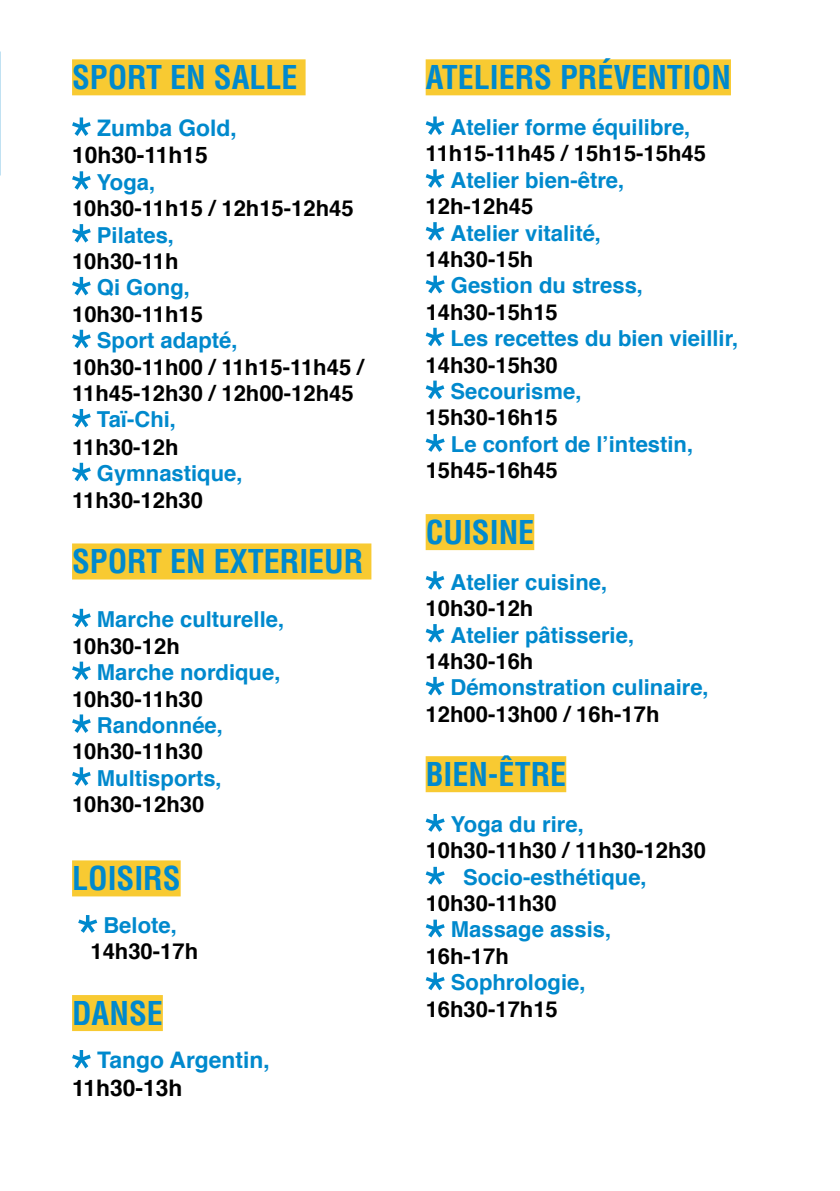
<style>
.page{position:relative;width:840px;height:1191px;background:#fff}
.page>*{position:absolute;margin:0;border:0;box-sizing:border-box;transform-origin:0 0}
.t1{font:700 condensed 32px "Helvetica";color:#0089cd}
.t2{font:700 22.8px "Helvetica";color:#0089cd}
.t3{font:700 22.8px "Helvetica";color:#000}
.t4{font:700 22px "Helvetica";color:#0089cd}
.t5{font:700 22px/26.4px "Helvetica";color:#000}
</style>
<div class="page">
<div style="left:72px;top:59px;width:233px;height:36px;background:#f8ca32"></div>
<div style="left:72px;top:543px;width:299px;height:36px;background:#f8ca32"></div>
<div style="left:72px;top:860px;width:108px;height:36px;background:#f8ca32"></div>
<div style="left:72px;top:995px;width:91px;height:36px;background:#f8ca32"></div>
<svg style="left:72px;top:117px;width:19px;height:19px"></svg>
<svg style="left:72px;top:171px;width:19px;height:19px"></svg>
<svg style="left:72px;top:224px;width:19px;height:18px"></svg>
<svg style="left:72px;top:277px;width:19px;height:18px"></svg>
<svg style="left:72px;top:330px;width:19px;height:18px"></svg>
<svg style="left:72px;top:409px;width:19px;height:18px"></svg>
<svg style="left:72px;top:463px;width:19px;height:18px"></svg>
<svg style="left:72px;top:609px;width:19px;height:18px"></svg>
<svg style="left:72px;top:661px;width:19px;height:19px"></svg>
<svg style="left:72px;top:714px;width:19px;height:19px"></svg>
<svg style="left:72px;top:767px;width:19px;height:18px"></svg>
<svg style="left:78px;top:915px;width:19px;height:17px"></svg>
<svg style="left:72px;top:1050px;width:19px;height:18px"></svg>
<div style="left:425px;top:59px;width:305px;height:36px;background:#f8ca32"></div>
<div style="left:425px;top:514px;width:109px;height:36px;background:#f8ca32"></div>
<div style="left:425px;top:756px;width:141px;height:36px;background:#f8ca32"></div>
<svg style="left:425px;top:116px;width:19px;height:19px"></svg>
<svg style="left:425px;top:169px;width:19px;height:19px"></svg>
<svg style="left:425px;top:222px;width:19px;height:19px"></svg>
<svg style="left:425px;top:276px;width:19px;height:17px"></svg>
<svg style="left:425px;top:328px;width:19px;height:18px"></svg>
<svg style="left:425px;top:380px;width:19px;height:19px"></svg>
<svg style="left:425px;top:434px;width:19px;height:18px"></svg>
<svg style="left:425px;top:571px;width:19px;height:19px"></svg>
<svg style="left:425px;top:624px;width:19px;height:18px"></svg>
<svg style="left:425px;top:677px;width:19px;height:18px"></svg>
<svg style="left:425px;top:814px;width:19px;height:18px"></svg>
<svg style="left:425px;top:867px;width:19px;height:17px"></svg>
<svg style="left:425px;top:919px;width:19px;height:18px"></svg>
<svg style="left:425px;top:972px;width:19px;height:18px"></svg>
<h1 class="t1" style="left:72px;top:58px;width:227px">SPORT EN SALLE</h1>
<p class="t2" style="left:97px;top:109px;width:141px">Zumba Gold,</p>
<p class="t3" style="left:72px;top:137px;width:137px">10h30-11h15</p>
<p class="t4" style="left:97px;top:164px;width:60px">Yoga,</p>
<p class="t5" style="left:72px;top:195px;width:283px">10h30-11h15 / 12h15-12h45</p>
<p class="t4" style="left:97px;top:217px;width:79px">Pilates,</p>
<p class="t5" style="left:72px;top:248px;width:108px">10h30-11h</p>
<p class="t4" style="left:97px;top:270px;width:94px">Qi Gong,</p>
<p class="t5" style="left:72px;top:301px;width:132px">10h30-11h15</p>
<p class="t4" style="left:97px;top:323px;width:142px">Sport adapté,</p>
<p class="t5" style="left:72px;top:354px;width:293px">10h30-11h00 / 11h15-11h45 /<br>11h45-12h30 / 12h00-12h45</p>
<p class="t4" style="left:97px;top:402px;width:81px">Taï-Chi,</p>
<p class="t5" style="left:72px;top:434px;width:108px">11h30-12h</p>
<p class="t4" style="left:97px;top:456px;width:147px">Gymnastique,</p>
<p class="t5" style="left:72px;top:487px;width:132px">11h30-12h30</p>
<h1 class="t1" style="left:72px;top:542px;width:193px">SPORT EN EXTERIEUR</h1>
<p class="t4" style="left:97px;top:602px;width:189px">Marche culturelle,</p>
<p class="t5" style="left:72px;top:633px;width:109px">10h30-12h</p>
<p class="t4" style="left:97px;top:654px;width:185px">Marche nordique,</p>
<p class="t5" style="left:72px;top:686px;width:132px">10h30-11h30</p>
<p class="t4" style="left:97px;top:707px;width:127px">Randonnée,</p>
<p class="t5" style="left:72px;top:738px;width:132px">10h30-11h30</p>
<p class="t4" style="left:97px;top:760px;width:126px">Multisports,</p>
<p class="t5" style="left:72px;top:791px;width:134px">10h30-12h30</p>
<h1 class="t1" style="left:72px;top:858px;width:110px">LOISIRS</h1>
<p class="t4" style="left:103px;top:907px;width:75px">Belote,</p>
<p class="t5" style="left:90px;top:938px;width:109px">14h30-17h</p>
<h1 class="t1" style="left:72px;top:993px;width:92px">DANSE</h1>
<p class="t2" style="left:97px;top:1042px;width:174px">Tango Argentin,</p>
<p class="t3" style="left:72px;top:1069px;width:112px">11h30-13h</p>
<h1 class="t1" style="left:425px;top:58px;width:306px">ATELIERS PRÉVENTION</h1>
<p class="t4" style="left:450px;top:109px;width:241px">Atelier forme équilibre,</p>
<p class="t5" style="left:425px;top:141px;width:282px">11h15-11h45 / 15h15-15h45</p>
<p class="t4" style="left:450px;top:162px;width:175px">Atelier bien-être,</p>
<p class="t5" style="left:425px;top:193px;width:109px">12h-12h45</p>
<p class="t4" style="left:450px;top:215px;width:152px">Atelier vitalité,</p>
<p class="t5" style="left:425px;top:246px;width:109px">14h30-15h</p>
<p class="t4" style="left:450px;top:268px;width:193px">Gestion du stress,</p>
<p class="t5" style="left:425px;top:299px;width:134px">14h30-15h15</p>
<p class="t4" style="left:450px;top:321px;width:289px">Les recettes du bien vieillir,</p>
<p class="t5" style="left:425px;top:352px;width:134px">14h30-15h30</p>
<p class="t4" style="left:450px;top:373px;width:132px">Secourisme,</p>
<p class="t5" style="left:425px;top:405px;width:134px">15h30-16h15</p>
<p class="t4" style="left:450px;top:426px;width:244px">Le confort de l’intestin,</p>
<p class="t5" style="left:425px;top:457px;width:134px">15h45-16h45</p>
<h1 class="t1" style="left:425px;top:512px;width:110px">CUISINE</h1>
<p class="t4" style="left:450px;top:564px;width:158px">Atelier cuisine,</p>
<p class="t5" style="left:425px;top:595px;width:109px">10h30-12h</p>
<p class="t4" style="left:450px;top:617px;width:185px">Atelier pâtisserie,</p>
<p class="t5" style="left:425px;top:648px;width:109px">14h30-16h</p>
<p class="t4" style="left:450px;top:670px;width:259px">Démonstration culinaire,</p>
<p class="t5" style="left:425px;top:701px;width:235px">12h00-13h00 / 16h-17h</p>
<h1 class="t1" style="left:425px;top:754px;width:142px">BIEN-ÊTRE</h1>
<p class="t4" style="left:450px;top:806px;width:134px">Yoga du rire,</p>
<p class="t5" style="left:425px;top:837px;width:282px">10h30-11h30 / 11h30-12h30</p>
<p class="t4" style="left:463px;top:859px;width:185px">Socio-esthétique,</p>
<p class="t5" style="left:425px;top:890px;width:132px">10h30-11h30</p>
<p class="t4" style="left:450px;top:912px;width:162px">Massage assis,</p>
<p class="t5" style="left:425px;top:943px;width:85px">16h-17h</p>
<p class="t4" style="left:450px;top:964px;width:136px">Sophrologie,</p>
<p class="t5" style="left:425px;top:996px;width:134px">16h30-17h15</p>
</div>
